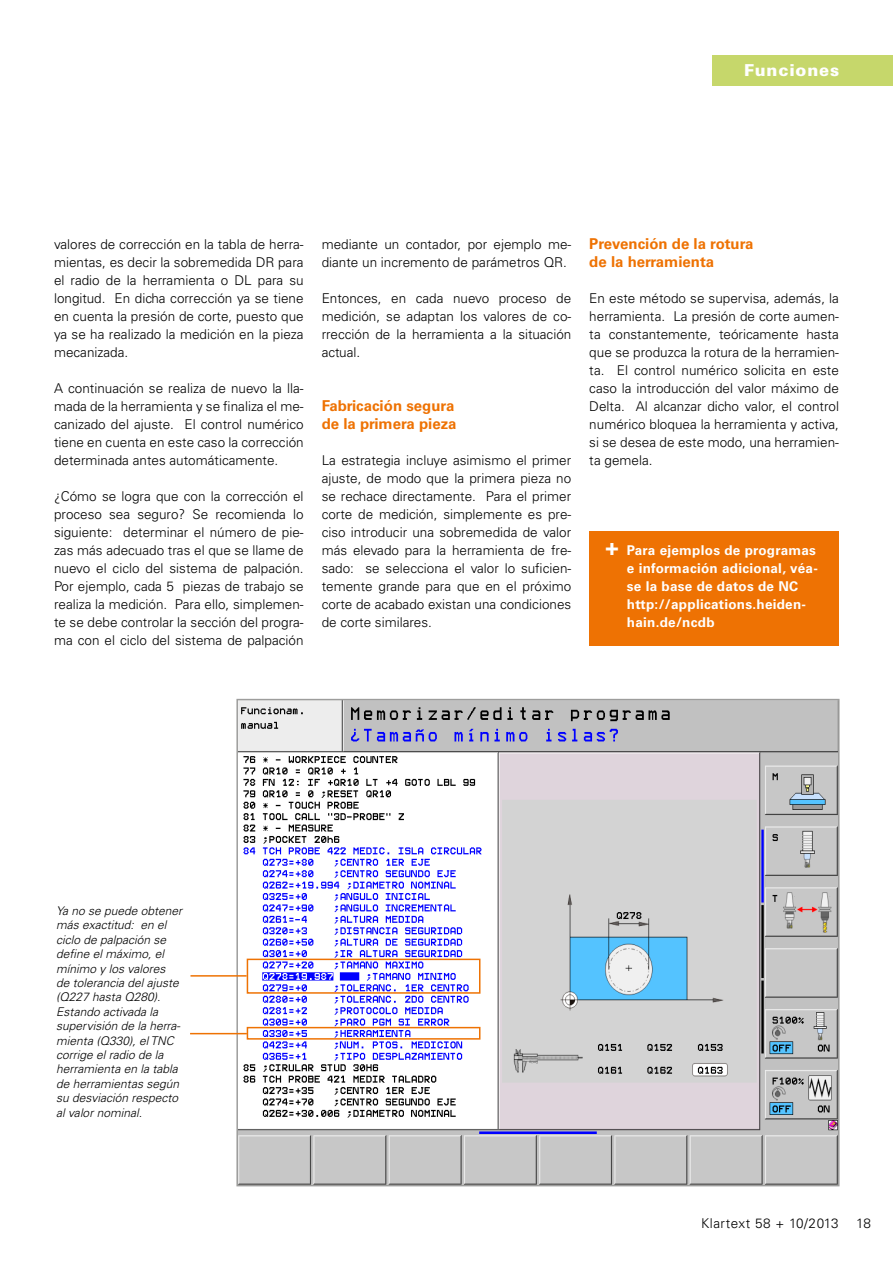
<style>
.page{position:relative;width:893px;height:1263px;background:#fff}
.page>*{position:absolute;margin:0;border:0;box-sizing:border-box;transform-origin:0 0}
.t1{font:900 16.5px "Univers";letter-spacing:.05em;color:#fff}
.t2{font:700 15px/18px "Univers";color:#ee7203}
.t3{font:300 13.5px/18px "Univers";color:#000;text-align:justify}
.t4{font:700 13.5px/18px "Univers";letter-spacing:.02em;color:#fff}
.t5{font:300 13.5px "Univers";letter-spacing:.04em;color:#000}
.t6{font:italic 300 12px/14.4px "Univers";color:#000}
.s1{font-size:22.5px}
</style>
<div class="page">
<div style="left:712px;top:55px;width:181px;height:30px;background:#c6d76b"></div>
<div style="left:589px;top:531px;width:250px;height:114px;background:#ee7203"></div>
<img style="left:239px;top:702px;width:597px;height:481px">
<div style="left:236px;top:699px;width:603px;height:487px;border:2px solid #9d9d9c"></div>
<div style="left:247px;top:959px;width:233px;height:35px;border:2px solid #ee7203"></div>
<div style="left:247px;top:1027px;width:233px;height:13px;border:2px solid #ee7203"></div>
<hr style="left:190px;top:975px;width:57px;height:2px;background:#ee7203">
<hr style="left:190px;top:1033px;width:57px;height:1px;background:#ee7203">
<p class="t1" style="left:744px;top:59px;width:97px">Funciones</p>
<p class="t3" style="left:54px;top:236px;width:251px">valores de corrección en la tabla de herra&shy;mientas, es decir la sobremedida DR para el radio de la herramienta o DL para su longitud. En dicha corrección ya se tiene en cuenta la presión de corte, puesto que ya se ha realizado la medición en la pieza mecanizada.</p>
<p class="t3" style="left:54px;top:380px;width:251px">A continuación se realiza de nuevo la lla&shy;mada de la herramienta y se finaliza el me&shy;canizado del ajuste. El control numérico tiene en cuenta en este caso la corrección determinada antes automáticamente.</p>
<p class="t3" style="left:54px;top:487px;width:251px">¿Cómo se logra que con la corrección el proceso sea seguro? Se recomienda lo siguiente: determinar el número de pie&shy;zas más adecuado tras el que se llame de nuevo el ciclo del sistema de palpación.<br>Por ejemplo, cada 5 piezas de trabajo se realiza la medición. Para ello, simplemen&shy;te se debe controlar la sección del progra&shy;ma con el ciclo del sistema de palpación</p>
<p class="t3" style="left:322px;top:235px;width:251px">mediante un contador, por ejemplo me&shy;diante un incremento de parámetros QR.</p>
<p class="t3" style="left:322px;top:289px;width:251px">Entonces, en cada nuevo proceso de medición, se adaptan los valores de co&shy;rrección de la herramienta a la situación actual.</p>
<p class="t2" style="left:322px;top:397px;width:136px">Fabricación segura de la primera pieza</p>
<p class="t3" style="left:322px;top:452px;width:251px">La estrategia incluye asimismo el primer ajuste, de modo que la primera pieza no se rechace directamente. Para el primer corte de medición, simplemente es pre&shy;ciso introducir una sobremedida de valor más elevado para la herramienta de fre&shy;sado: se selecciona el valor lo suficien&shy;temente grande para que en el próximo corte de acabado existan una condiciones de corte similares.</p>
<p class="t2" style="left:589px;top:235px;width:166px">Prevención de la rotura de la herramienta</p>
<p class="t3" style="left:589px;top:290px;width:251px">En este método se supervisa, además, la herramienta. La presión de corte aumen&shy;ta constantemente, teóricamente hasta que se produzca la rotura de la herramien&shy;ta. El control numérico solicita en este caso la introducción del valor máximo de Delta. Al alcanzar dicho valor, el control numérico bloquea la herramienta y activa, si se desea de este modo, una herramien&shy;ta gemela.</p>
<p class="t4" style="left:627px;top:542px;width:192px;text-indent:-21px"><span class="s1">+</span> Para ejemplos de programas e información adicional, véa&shy;se la base de datos de NC http://applications.heiden&shy;hain.de/ncdb</p>
<p class="t6" style="left:56px;top:903px;width:128px">Ya no se puede obtener más exactitud: en el ciclo de palpación se define el máximo, el mínimo y los valores<br>de tolerancia del ajuste (Q227 hasta Q280).<br>Estando activada la supervisión de la herra&shy;mienta (Q330), el TNC corrige el radio de la herramienta en la tabla de herramientas según su desviación respecto al valor nominal.</p>
<p class="t5" style="left:701px;top:1215px;width:139px">Klartext 58 + 10/2013</p>
<p class="t3" style="left:856px;top:1215px;width:16px">18</p>
</div>
